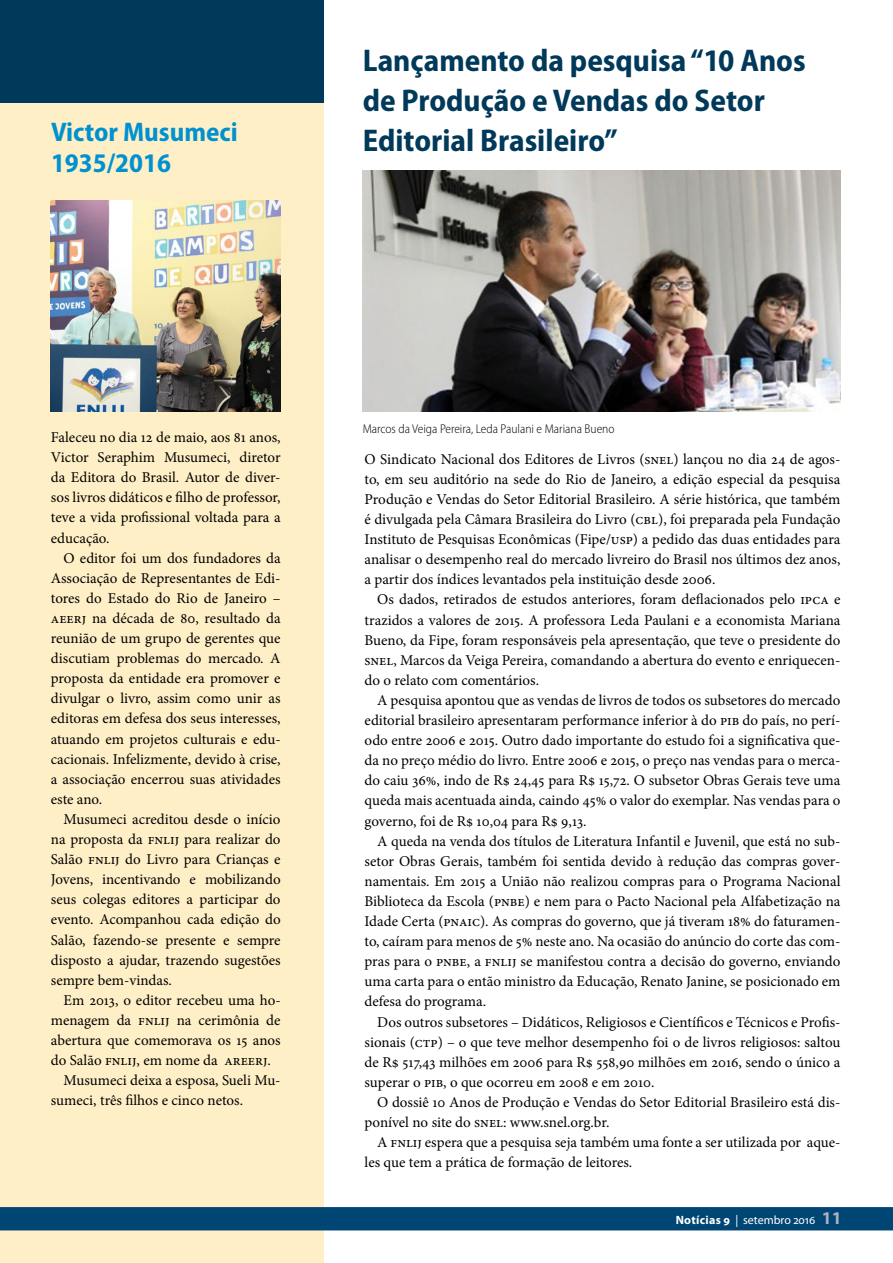
<style>
.page{position:relative;width:893px;height:1263px;background:#fff}
.page>*{position:absolute;margin:0;border:0;box-sizing:border-box;transform-origin:0 0}
.t1{font:700 semi-condensed 31.5px/40.2px "Myriad Pro";color:#003959}
.t2{font:700 semi-condensed 27px/30.2px "Myriad Pro";color:#0091d1}
.t3{font:15px/20.1px "Minion Pro";color:#000;text-align:justify}
.t4{font:300 semi-condensed 12.75px "Myriad Pro";color:#000}
.t5{font:12px "Myriad Pro";letter-spacing:-.005em;color:#fff}
.s1{font-weight:700}
.s2{font-weight:700;font-size:18px;color:#abb3c3}
</style>
<div class="page">
<div style="left:0;top:0;width:323px;height:1263px;background:#ffefc6"></div>
<div style="left:0;top:0;width:323px;height:102px;background:#003959"></div>
<div style="left:0;top:1207px;width:893px;height:23px;background:#004674"></div>
<img style="left:363px;top:170px;width:477px;height:242px">
<img style="left:50px;top:200px;width:231px;height:212px">
<h2 class="t2" style="left:51px;top:118px;width:188px">Victor Musumeci<br>1935/2016</h2>
<h1 class="t1" style="left:363px;top:40px;width:444px">Lançamento da pesquisa “10 Anos de Produção e Vendas do Setor<br>Editorial Brasileiro”</h1>
<p class="t3" style="left:51px;top:427px;width:231px">Faleceu no dia 12 de maio, aos 81 anos, Victor Seraphim Musumeci, diretor da Editora do Brasil. Autor de diver&shy;sos livros didáticos e filho de professor, teve a vida profissional voltada para a educação.</p>
<p class="t3" style="left:51px;top:548px;width:231px;text-indent:13px">O editor foi um dos fundadores da Associação de Representantes de Edi&shy;tores do Estado do Rio de Janeiro – AEERJ na década de 80, resultado da reunião de um grupo de gerentes que discutiam problemas do mercado. A proposta da entidade era promover e divulgar o livro, assim como unir as editoras em defesa dos seus interesses, atuando em projetos culturais e edu&shy;cacionais. Infelizmente, devido à crise, a associação encerrou suas atividades este ano.</p>
<p class="t3" style="left:51px;top:809px;width:231px;text-indent:13px">Musumeci acreditou desde o início na proposta da FNLIJ para realizar do Salão FNLIJ do Livro para Crianças e Jovens, incentivando e mobilizando seus colegas editores a participar do evento. Acompanhou cada edição do Salão, fazendo-se presente e sempre disposto a ajudar, trazendo sugestões sempre bem-vindas.</p>
<p class="t3" style="left:64px;top:990px;width:219px">Em 2013, o editor recebeu uma ho-</p>
<p class="t3" style="left:51px;top:1010px;width:231px">menagem da FNLIJ na cerimônia de</p>
<p class="t3" style="left:51px;top:1030px;width:231px">abertura que comemorava os 15 anos</p>
<p class="t3" style="left:51px;top:1050px;width:222px">do Salão FNLIJ, em nome da AREERJ.</p>
<p class="t3" style="left:64px;top:1070px;width:218px">Musumeci deixa a esposa, Sueli Mu-</p>
<p class="t3" style="left:51px;top:1091px;width:194px">sumeci, três filhos e cinco netos.</p>
<p class="t4" style="left:363px;top:422px;width:253px">Marcos da Veiga Pereira, Leda Paulani e Mariana Bueno</p>
<p class="t3" style="left:365px;top:449px;width:477px">O Sindicato Nacional dos Editores de Livros (SNEL) lançou no dia 24 de agos&shy;to, em seu auditório na sede do Rio de Janeiro, a edição especial da pesquisa Produção e Vendas do Setor Editorial Brasileiro. A série histórica, que também é divulgada pela Câmara Brasileira do Livro (CBL), foi preparada pela Fundação Instituto de Pesquisas Econômicas (Fipe/USP) a pedido das duas entidades para analisar o desempenho real do mercado livreiro do Brasil nos últimos dez anos, a partir dos índices levantados pela instituição desde 2006.</p>
<p class="t3" style="left:365px;top:590px;width:477px;text-indent:13px">Os dados, retirados de estudos anteriores, foram deflacionados pelo IPCA e trazidos a valores de 2015. A professora Leda Paulani e a economista Mariana Bueno, da Fipe, foram responsáveis pela apresentação, que teve o presidente do SNEL, Marcos da Veiga Pereira, comandando a abertura do evento e enriquecen&shy;do o relato com comentários.</p>
<p class="t3" style="left:365px;top:690px;width:477px;text-indent:13px">A pesquisa apontou que as vendas de livros de todos os subsetores do mercado editorial brasileiro apresentaram performance inferior à do PIB do país, no perí&shy;odo entre 2006 e 2015. Outro dado importante do estudo foi a significativa que&shy;da no preço médio do livro. Entre 2006 e 2015, o preço nas vendas para o merca&shy;do caiu 36%, indo de R$ 24,45 para R$ 15,72. O subsetor Obras Gerais teve uma queda mais acentuada ainda, caindo 45% o valor do exemplar. Nas vendas para o governo, foi de R$ 10,04 para R$ 9,13.</p>
<p class="t3" style="left:365px;top:831px;width:477px;text-indent:13px">A queda na venda dos títulos de Literatura Infantil e Juvenil, que está no sub&shy;setor Obras Gerais, também foi sentida devido à redução das compras gover&shy;namentais. Em 2015 a União não realizou compras para o Programa Nacional Biblioteca da Escola (PNBE) e nem para o Pacto Nacional pela Alfabetização na Idade Certa (PNAIC). As compras do governo, que já tiveram 18% do faturamen&shy;to, caíram para menos de 5% neste ano. Na ocasião do anúncio do corte das com&shy;pras para o PNBE, a FNLIJ se manifestou contra a decisão do governo, enviando uma carta para o então ministro da Educação, Renato Janine, se posicionado em defesa do programa.</p>
<p class="t3" style="left:365px;top:1012px;width:477px;text-indent:13px">Dos outros subsetores – Didáticos, Religiosos e Científicos e Técnicos e Profis&shy;sionais (CTP) – o que teve melhor desempenho foi o de livros religiosos: saltou de R$ 517,43 milhões em 2006 para R$ 558,90 milhões em 2016, sendo o único a superar o PIB, o que ocorreu em 2008 e em 2010.</p>
<p class="t3" style="left:365px;top:1092px;width:477px;text-indent:13px">O dossiê 10 Anos de Produção e Vendas do Setor Editorial Brasileiro está dis&shy;ponível no site do SNEL: www.snel.org.br.</p>
<p class="t3" style="left:365px;top:1132px;width:477px;text-indent:13px">A FNLIJ espera que a pesquisa seja também uma fonte a ser utilizada por aque&shy;les que tem a prática de formação de leitores.</p>
<p class="t5" style="left:676px;top:1213px;width:168px"><span class="s1">Notícias 9</span> | setembro 2016 <span class="s2">11</span></p>
</div>
